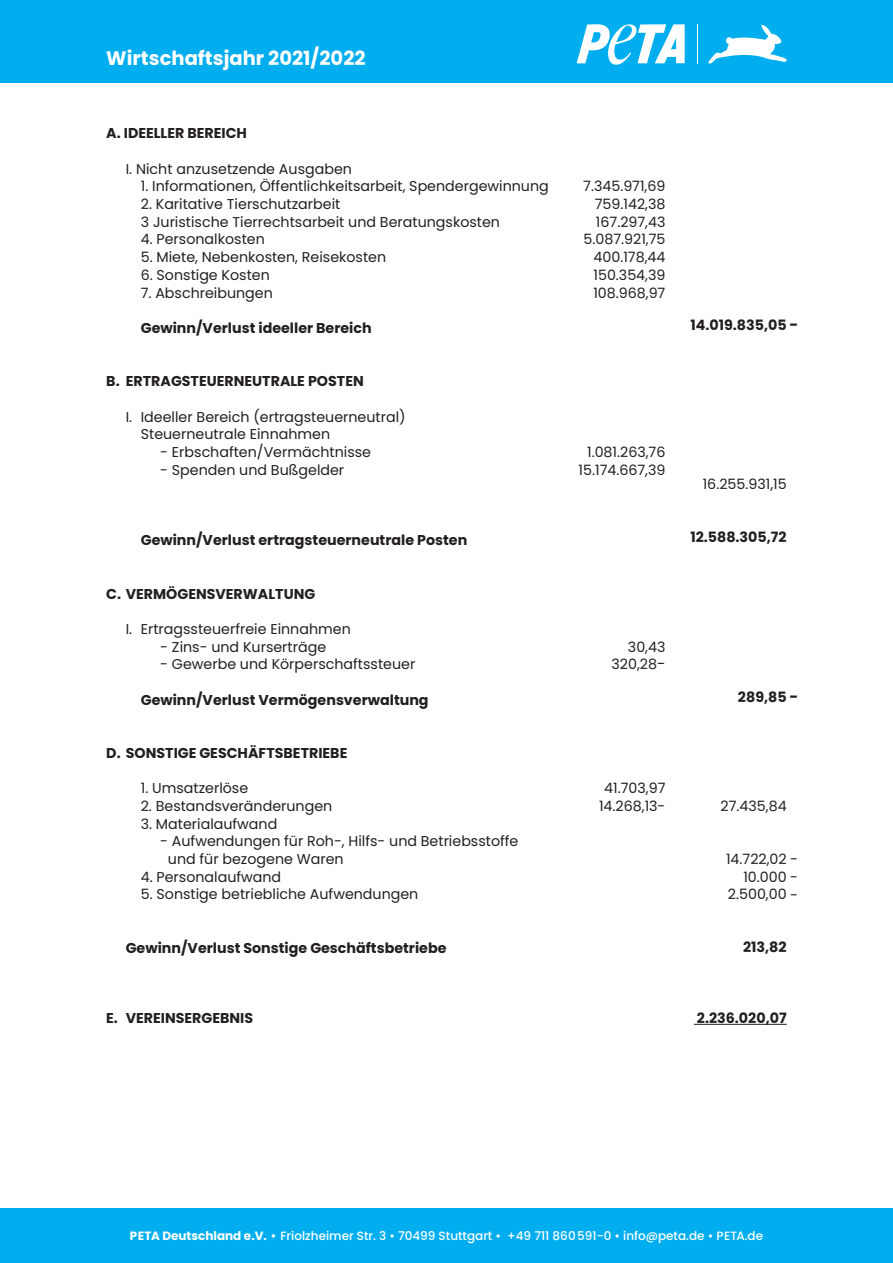
<style>
.page{position:relative;width:893px;height:1263px;background:#fff}
.page>*{position:absolute;margin:0;border:0;box-sizing:border-box;transform-origin:0 0}
.t1{font:700 19.5px "Poppins";color:#fff}
.t2{font:14.25px/17.7px "Poppins";color:#231f20}
.t3{font:700 14.25px "Poppins";color:#231f20}
.t4{font:500 12px "Poppins";color:#fff}
.s1{font-size:15.3px}
.s2{font-weight:700}
.s3{font-family:"Avant Gard EF"}
</style>
<div class="page">
<div style="left:0;top:0;width:893px;height:83px;background:#00aeef"></div>
<svg style="left:577px;top:24px;width:108px;height:41px"></svg>
<hr style="left:697px;top:24px;width:1px;height:39px;background:#fff">
<svg style="left:708px;top:25px;width:79px;height:39px"></svg>
<div style="left:0;top:1209px;width:893px;height:54px;background:#00aeef"></div>
<hr style="left:694px;top:1024px;width:93px;height:1px;background:#231f20">
<h1 class="t1" style="left:106px;top:47px;width:261px">Wirtschaftsjahr 2021/2022</h1>
<p class="t3" style="left:106px;top:125px;width:142px">A. IDEELLER BEREICH</p>
<p class="t2" style="left:126px;top:160px;width:228px">I. Nicht anzusetzende Ausgaben</p>
<p class="t2" style="left:141px;top:178px;width:409px">1. Informationen, Öffentlichkeitsarbeit, Spendergewinnung</p>
<p class="t2" style="left:583px;top:178px;width:84px">7.345.971,69</p>
<p class="t2" style="left:141px;top:195px;width:201px">2. Karitative Tierschutzarbeit</p>
<p class="t2" style="left:595px;top:195px;width:72px">759.142,38</p>
<p class="t2" style="left:141px;top:213px;width:361px">3 Juristische Tierrechtsarbeit und Beratungskosten</p>
<p class="t2" style="left:596px;top:213px;width:71px">167.297,43</p>
<p class="t2" style="left:141px;top:231px;width:126px">4. Personalkosten</p>
<p class="t2" style="left:583px;top:231px;width:83px">5.087.921,75</p>
<p class="t2" style="left:141px;top:248px;width:247px">5. Miete, Nebenkosten, Reisekosten</p>
<p class="t2" style="left:593px;top:248px;width:73px">400.178,44</p>
<p class="t2" style="left:141px;top:266px;width:131px">6. Sonstige Kosten</p>
<p class="t2" style="left:593px;top:266px;width:73px">150.354,39</p>
<p class="t2" style="left:141px;top:284px;width:134px">7. Abschreibungen</p>
<p class="t2" style="left:593px;top:284px;width:74px">108.968,97</p>
<p class="t3" style="left:141px;top:320px;width:232px">Gewinn/Verlust ideeller Bereich</p>
<p class="t3" style="left:106px;top:373px;width:259px">B. ERTRAGSTEUERNEUTRALE POSTEN</p>
<p class="t2" style="left:141px;top:408px;width:266px;text-indent:-15px">I. Ideeller Bereich (ertragsteuerneutral)<br>Steuerneutrale Einnahmen</p>
<p class="t2" style="left:160px;top:443px;width:212px">- Erbschaften/Vermächtnisse</p>
<p class="t2" style="left:587px;top:443px;width:80px">1.081.263,76</p>
<p class="t2" style="left:160px;top:461px;width:185px">- Spenden und Bußgelder</p>
<p class="t2" style="left:579px;top:461px;width:88px">15.174.667,39</p>
<p class="t3" style="left:141px;top:532px;width:328px">Gewinn/Verlust ertragsteuerneutrale Posten</p>
<p class="t3" style="left:106px;top:585px;width:210px">C. VERMÖGENSVERWALTUNG</p>
<p class="t2" style="left:126px;top:620px;width:226px">I. Ertragssteuerfreie Einnahmen</p>
<p class="t2" style="left:160px;top:638px;width:167px">- Zins- und Kurserträge</p>
<p class="t2" style="left:628px;top:638px;width:39px">30,43</p>
<p class="t2" style="left:160px;top:656px;width:257px">- Gewerbe und Körperschaftssteuer</p>
<p class="t2" style="left:611px;top:656px;width:55px">320,28<span class="s1">-</span></p>
<p class="t3" style="left:141px;top:691px;width:289px">Gewinn/Verlust Vermögensverwaltung</p>
<p class="t3" style="left:106px;top:745px;width:243px">D. SONSTIGE GESCHÄFTSBETRIEBE</p>
<p class="t2" style="left:141px;top:779px;width:109px">1. Umsatzerlöse</p>
<p class="t2" style="left:604px;top:779px;width:63px">41.703,97</p>
<p class="t2" style="left:141px;top:797px;width:193px">2. Bestandsveränderungen</p>
<p class="t2" style="left:599px;top:797px;width:68px">14.268,13-</p>
<p class="t2" style="left:141px;top:815px;width:138px">3. Materialaufwand</p>
<p class="t2" style="left:168px;top:832px;width:352px;text-indent:-8px">- Aufwendungen für Roh-, Hilfs- und Betriebsstoffe und für bezogene Waren</p>
<p class="t2" style="left:141px;top:868px;width:142px">4. Personalaufwand</p>
<p class="t2" style="left:141px;top:886px;width:279px">5. Sonstige betriebliche Aufwendungen</p>
<p class="t3" style="left:126px;top:939px;width:322px">Gewinn/Verlust Sonstige Geschäftsbetriebe</p>
<p class="t3" style="left:106px;top:1010px;width:148px">E. VEREINSERGEBNIS</p>
<p class="t3" style="left:690px;top:317px;width:109px">14.019.835,05 <span class="s1">-</span></p>
<p class="t2" style="left:703px;top:476px;width:85px">16.255.931,15</p>
<p class="t3" style="left:690px;top:529px;width:98px">12.588.305,72</p>
<p class="t3" style="left:738px;top:688px;width:62px">289,85 <span class="s1">-</span></p>
<p class="t2" style="left:721px;top:797px;width:68px">27.435,84</p>
<p class="t2" style="left:726px;top:850px;width:73px;text-align:right">14.722,02 -<br>10.000 -<br>2.500,00 -</p>
<p class="t3" style="left:743px;top:939px;width:45px">213,82</p>
<p class="t3" style="left:697px;top:1010px;width:91px">2.236.020,07</p>
<p class="t4" style="left:130px;top:1229px;width:635px"><span class="s2">PETA Deutschland e.V.</span> <span class="s3">•</span> Friolzheimer Str. 3 • 70499 Stuttgart • +49 711 860591-0 • info@peta.de • PETA.de</p>
</div>
